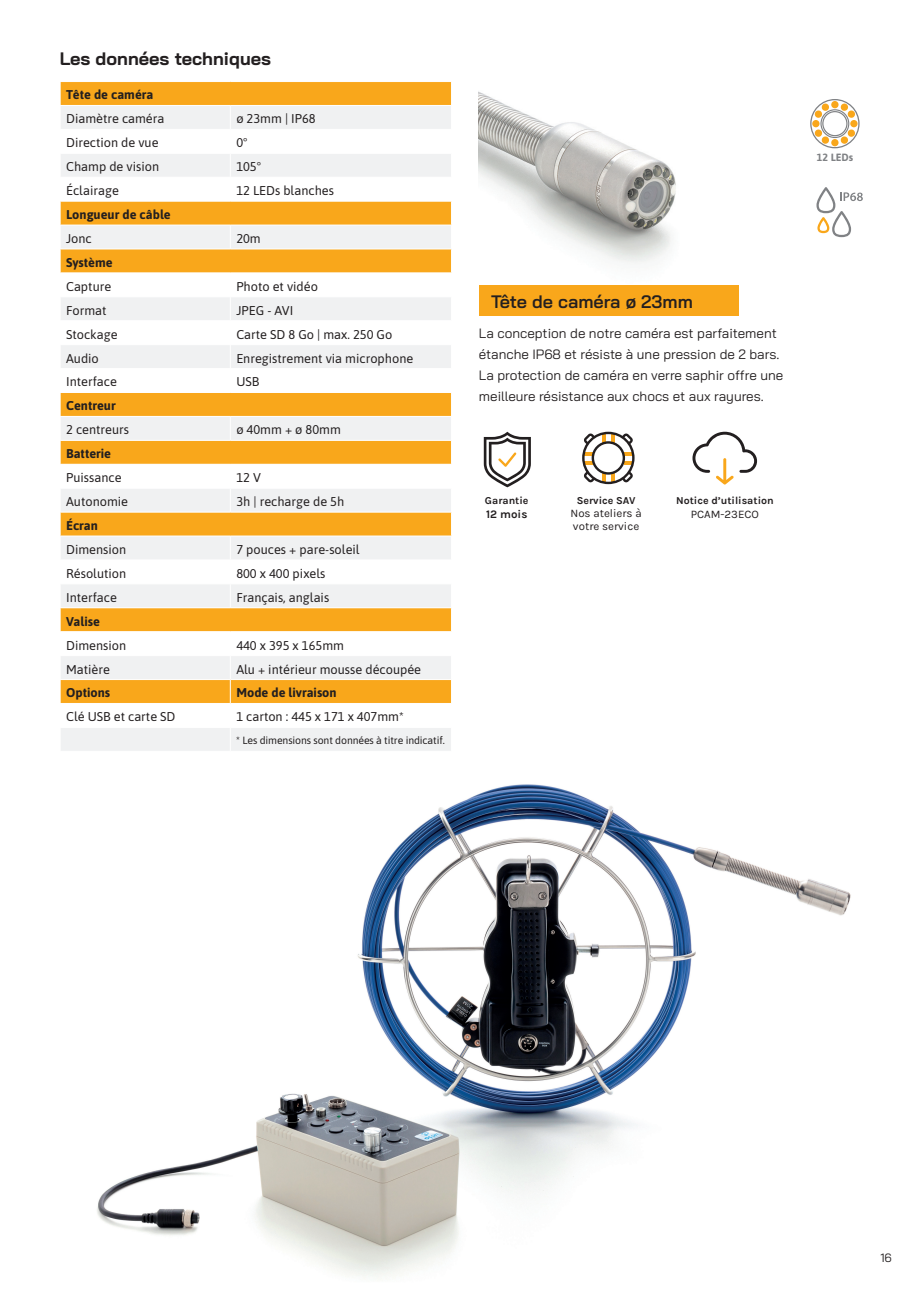
<style>
.page{position:relative;width:919px;height:1289px;background:#fff}
.page>*{position:absolute;margin:0;border:0;box-sizing:border-box;transform-origin:0 0}
.t1{font:700 18px "Bai Jamjuree";color:#231f20}
.t2{font:600 18px "Bai Jamjuree";color:#231f20}
.t3{font:13.5px/21px "Bai Jamjuree";color:#231f20}
.t4{font:12.75px "Asap";color:#231f20}
.t5{font:700 12.75px "Asap";color:#231f20}
.t6{font:12px "Bai Jamjuree";color:#231f20}
.t7{font:11.55px/13.2px "Karla";color:#231f20}
.t8{font:700 11.55px "Karla";color:#231f20}
.t9{font:700 10.65px "Karla";color:#231f20}
.t10{font:10.5px "Asap";letter-spacing:-.01em;color:#231f20}
.t11{font:700 10.5px "Asap";color:#808285}
</style>
<div class="page">
<img style="left:97px;top:784px;width:754px;height:493px">
<svg style="left:60px;top:82px;width:392px;height:669px"></svg>
<img style="left:479px;top:92px;width:260px;height:224px">
<div style="left:479px;top:285px;width:259px;height:31px;background:#f9a71b"></div>
<svg style="left:816px;top:187px;width:46px;height:50px"></svg>
<svg style="left:810px;top:99px;width:49px;height:49px"></svg>
<svg style="left:692px;top:432px;width:65px;height:52px"></svg>
<svg style="left:483px;top:432px;width:48px;height:55px"></svg>
<svg style="left:582px;top:432px;width:52px;height:52px"></svg>
<h1 class="t1" style="left:60px;top:48px;width:213px">Les données techniques</h1>
<p class="t5" style="left:66px;top:86px;width:89px">Tête de caméra</p>
<p class="t4" style="left:66px;top:110px;width:100px">Diamètre caméra</p>
<p class="t4" style="left:236px;top:110px;width:81px">ø 23mm | IP68</p>
<p class="t4" style="left:66px;top:134px;width:94px">Direction de vue</p>
<p class="t4" style="left:236px;top:134px;width:13px">0°</p>
<p class="t4" style="left:66px;top:158px;width:94px">Champ de vision</p>
<p class="t4" style="left:236px;top:158px;width:26px">105°</p>
<p class="t4" style="left:66px;top:182px;width:54px">Éclairage</p>
<p class="t4" style="left:236px;top:182px;width:99px">12 LEDs blanches</p>
<p class="t5" style="left:66px;top:205px;width:106px">Longueur de câble</p>
<p class="t4" style="left:66px;top:230px;width:27px">Jonc</p>
<p class="t4" style="left:236px;top:230px;width:26px">20m</p>
<p class="t5" style="left:66px;top:253px;width:48px">Système</p>
<p class="t4" style="left:66px;top:277px;width:47px">Capture</p>
<p class="t4" style="left:236px;top:277px;width:83px">Photo et vidéo</p>
<p class="t4" style="left:66px;top:301px;width:42px">Format</p>
<p class="t4" style="left:236px;top:301px;width:59px">JPEG - AVI</p>
<p class="t4" style="left:66px;top:325px;width:53px">Stockage</p>
<p class="t4" style="left:236px;top:325px;width:157px">Carte SD 8 Go | max. 250 Go</p>
<p class="t4" style="left:66px;top:349px;width:34px">Audio</p>
<p class="t4" style="left:236px;top:349px;width:178px">Enregistrement via microphone</p>
<p class="t4" style="left:66px;top:373px;width:52px">Interface</p>
<p class="t4" style="left:236px;top:373px;width:25px">USB</p>
<p class="t5" style="left:66px;top:397px;width:51px">Centreur</p>
<p class="t4" style="left:66px;top:421px;width:64px">2 centreurs</p>
<p class="t4" style="left:236px;top:421px;width:106px">ø 40mm + ø 80mm</p>
<p class="t5" style="left:66px;top:444px;width:47px">Batterie</p>
<p class="t4" style="left:66px;top:469px;width:57px">Puissance</p>
<p class="t4" style="left:236px;top:469px;width:26px">12 V</p>
<p class="t4" style="left:66px;top:492px;width:63px">Autonomie</p>
<p class="t4" style="left:236px;top:492px;width:109px">3h | recharge de 5h</p>
<p class="t5" style="left:66px;top:516px;width:33px">Écran</p>
<p class="t4" style="left:66px;top:540px;width:62px">Dimension</p>
<p class="t4" style="left:236px;top:540px;width:125px">7 pouces + pare-soleil</p>
<p class="t4" style="left:66px;top:564px;width:62px">Résolution</p>
<p class="t4" style="left:236px;top:564px;width:91px">800 x 400 pixels</p>
<p class="t4" style="left:66px;top:588px;width:52px">Interface</p>
<p class="t4" style="left:236px;top:588px;width:94px">Français, anglais</p>
<p class="t5" style="left:66px;top:612px;width:35px">Valise</p>
<p class="t4" style="left:66px;top:636px;width:62px">Dimension</p>
<p class="t4" style="left:236px;top:636px;width:109px">440 x 395 x 165mm</p>
<p class="t4" style="left:66px;top:660px;width:45px">Matière</p>
<p class="t4" style="left:236px;top:660px;width:186px">Alu + intérieur mousse découpée</p>
<p class="t5" style="left:66px;top:684px;width:45px">Options</p>
<p class="t5" style="left:236px;top:684px;width:102px">Mode de livraison</p>
<p class="t4" style="left:66px;top:708px;width:111px">Clé USB et carte SD</p>
<p class="t4" style="left:236px;top:708px;width:169px">1 carton : 445 x 171 x 407mm*</p>
<p class="t10" style="left:236px;top:733px;width:210px">* Les dimensions sont données à titre indicatif.</p>
<p class="t11" style="left:816px;top:149px;width:38px">12 LEDs</p>
<h1 class="t2" style="left:491px;top:291px;width:203px">Tête de caméra ø 23mm</h1>
<p class="t3" style="left:479px;top:322px;width:306px">La conception de notre caméra est parfaitement étanche IP68 et résiste à une pression de 2 bars.<br>La protection de caméra en verre saphir offre une meilleure résistance aux chocs et aux rayures.</p>
<p class="t9" style="left:485px;top:493px;width:45px">Garantie</p>
<p class="t8" style="left:486px;top:506px;width:43px">12 mois</p>
<p class="t9" style="left:576px;top:493px;width:60px">Service SAV</p>
<p class="t7" style="left:570px;top:506px;width:73px">Nos ateliers à votre service</p>
<p class="t9" style="left:676px;top:493px;width:99px">Notice d’utilisation</p>
<p class="t7" style="left:690px;top:507px;width:70px">PCAM-23ECO</p>
<p class="t6" style="left:880px;top:1247px;width:13px">16</p>
</div>
